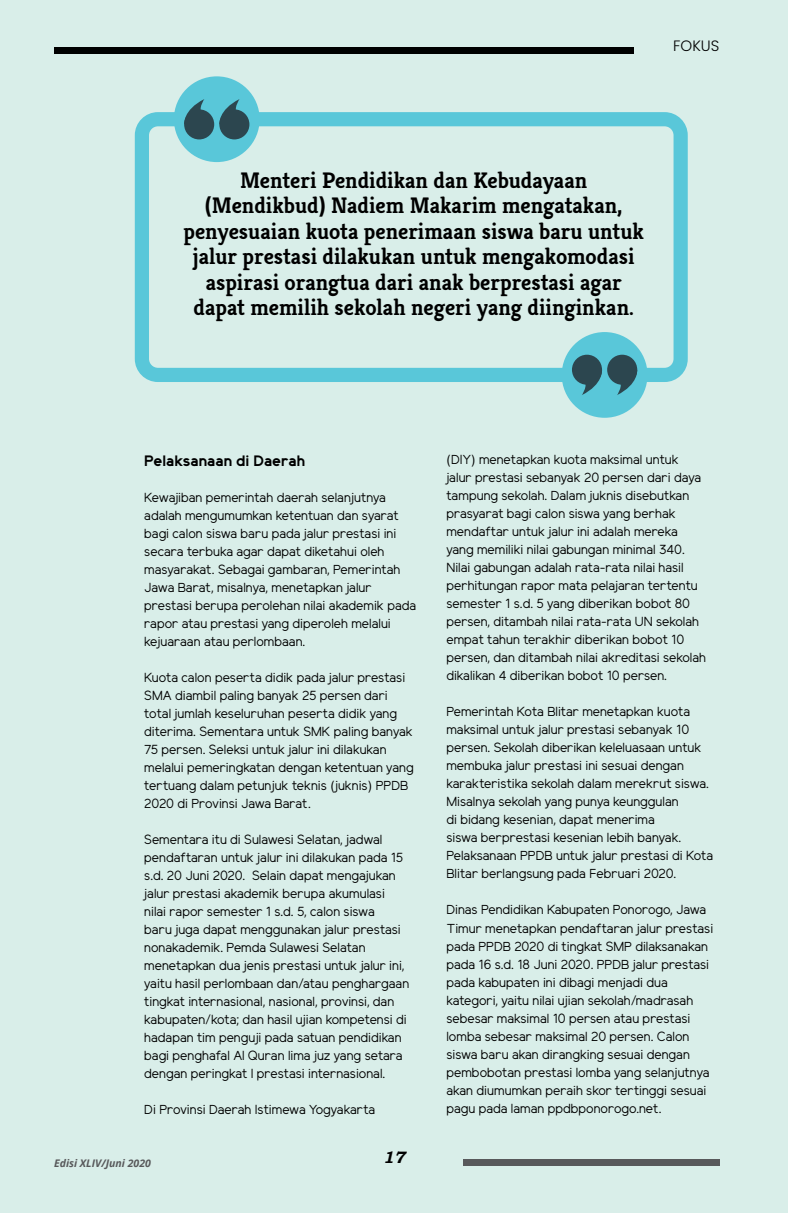
<style>
.page{position:relative;width:788px;height:1213px;background:#fff}
.page>*{position:absolute;margin:0;border:0;box-sizing:border-box;transform-origin:0 0}
.t1{font:700 22.5px/25.5px "Kreon";color:#000;text-align:center}
.t2{font:italic 700 16.5px "Bookman Old Style";color:#000}
.t3{font:700 15px "Elliot Sans";color:#000}
.t4{font:300 15px "Poppins";color:#000}
.t5{font:13.05px/18px "Elliot Sans";color:#000}
.t6{font:italic 700 10.5px "Open Sans";color:#58595b}
</style>
<div class="page">
<div style="left:0;top:0;width:787px;height:1212px;background:#d9eee9"></div>
<div style="left:135px;top:112px;width:552px;height:270px;border:14px solid #59c7d9;border-radius:16px"></div>
<div style="left:174px;top:76px;width:85px;height:86px;background:#59c7d9;border-radius:50%"></div>
<div style="left:184px;top:109px;width:30px;height:30px;background:#2c464f;border-radius:50%"></div>
<svg style="left:184px;top:99px;width:20px;height:23px"></svg>
<div style="left:219px;top:109px;width:30px;height:30px;background:#2c464f;border-radius:50%"></div>
<svg style="left:219px;top:99px;width:20px;height:25px"></svg>
<div style="left:561px;top:332px;width:86px;height:86px;background:#59c7d9;border-radius:50%"></div>
<div style="left:606px;top:354px;width:30px;height:31px;background:#2c464f;border-radius:50%"></div>
<svg style="left:616px;top:369px;width:22px;height:26px"></svg>
<div style="left:571px;top:354px;width:30px;height:31px;background:#2c464f;border-radius:50%"></div>
<svg style="left:581px;top:369px;width:21px;height:26px"></svg>
<div style="left:463px;top:1158px;width:256px;height:6px;background:#58595b"></div>
<div style="left:54px;top:48px;width:579px;height:6px;background:#000"></div>
<p class="t4" style="left:672px;top:37px;width:48px">FOKUS</p>
<p class="t1" style="left:183px;top:167px;width:461px">Menteri Pendidikan dan Kebudayaan (Mendikbud) Nadiem Makarim mengatakan, penyesuaian kuota penerimaan siswa baru untuk jalur prestasi dilakukan untuk mengakomodasi aspirasi orangtua dari anak berprestasi agar dapat memilih sekolah negeri yang diinginkan.</p>
<p class="t3" style="left:144px;top:454px;width:162px">Pelaksanaan di Daerah</p>
<p class="t5" style="left:144px;top:489px;width:273px">Kewajiban pemerintah daerah selanjutnya adalah mengumumkan ketentuan dan syarat bagi calon siswa baru pada jalur prestasi ini secara terbuka agar dapat diketahui oleh masyarakat. Sebagai gambaran, Pemerintah Jawa Barat, misalnya, menetapkan jalur prestasi berupa perolehan nilai akademik pada rapor atau prestasi yang diperoleh melalui kejuaraan atau perlombaan.</p>
<p class="t5" style="left:144px;top:669px;width:270px">Kuota calon peserta didik pada jalur prestasi SMA diambil paling banyak 25 persen dari total jumlah keseluruhan peserta didik yang diterima. Sementara untuk SMK paling banyak 75 persen. Seleksi untuk jalur ini dilakukan melalui pemeringkatan dengan ketentuan yang tertuang dalam petunjuk teknis (juknis) PPDB 2020 di Provinsi Jawa Barat.</p>
<p class="t5" style="left:144px;top:831px;width:266px">Sementara itu di Sulawesi Selatan, jadwal pendaftaran untuk jalur ini dilakukan pada 15 s.d. 20 Juni 2020. Selain dapat mengajukan jalur prestasi akademik berupa akumulasi nilai rapor semester 1 s.d. 5, calon siswa<br>baru juga dapat menggunakan jalur prestasi nonakademik. Pemda Sulawesi Selatan menetapkan dua jenis prestasi untuk jalur ini, yaitu hasil perlombaan dan/atau penghargaan tingkat internasional, nasional, provinsi, dan kabupaten/kota; dan hasil ujian kompetensi di hadapan tim penguji pada satuan pendidikan bagi penghafal Al Quran lima juz yang setara dengan peringkat I prestasi internasional.</p>
<p class="t5" style="left:144px;top:1101px;width:232px">Di Provinsi Daerah Istimewa Yogyakarta</p>
<p class="t6" style="left:54px;top:1155px;width:98px">Edisi XLIV/Juni 2020</p>
<p class="t2" style="left:382px;top:1145px;width:24px">17</p>
<p class="t5" style="left:446px;top:452px;width:261px">(DIY) menetapkan kuota maksimal untuk jalur prestasi sebanyak 20 persen dari daya tampung sekolah. Dalam juknis disebutkan prasyarat bagi calon siswa yang berhak mendaftar untuk jalur ini adalah mereka yang memiliki nilai gabungan minimal 340.<br>Nilai gabungan adalah rata-rata nilai hasil perhitungan rapor mata pelajaran tertentu semester 1 s.d. 5 yang diberikan bobot 80 persen, ditambah nilai rata-rata UN sekolah empat tahun terakhir diberikan bobot 10 persen, dan ditambah nilai akreditasi sekolah dikalikan 4 diberikan bobot 10 persen.</p>
<p class="t5" style="left:446px;top:704px;width:268px">Pemerintah Kota Blitar menetapkan kuota maksimal untuk jalur prestasi sebanyak 10 persen. Sekolah diberikan keleluasaan untuk membuka jalur prestasi ini sesuai dengan karakteristika sekolah dalam merekrut siswa.<br>Misalnya sekolah yang punya keunggulan<br>di bidang kesenian, dapat menerima<br>siswa berprestasi kesenian lebih banyak.<br>Pelaksanaan PPDB untuk jalur prestasi di Kota Blitar berlangsung pada Februari 2020.</p>
<p class="t5" style="left:446px;top:902px;width:268px">Dinas Pendidikan Kabupaten Ponorogo, Jawa Timur menetapkan pendaftaran jalur prestasi pada PPDB 2020 di tingkat SMP dilaksanakan pada 16 s.d. 18 Juni 2020. PPDB jalur prestasi pada kabupaten ini dibagi menjadi dua kategori, yaitu nilai ujian sekolah/madrasah sebesar maksimal 10 persen atau prestasi lomba sebesar maksimal 20 persen. Calon siswa baru akan dirangking sesuai dengan pembobotan prestasi lomba yang selanjutnya akan diumumkan peraih skor tertinggi sesuai pagu pada laman ppdbponorogo.net.</p>
</div>
